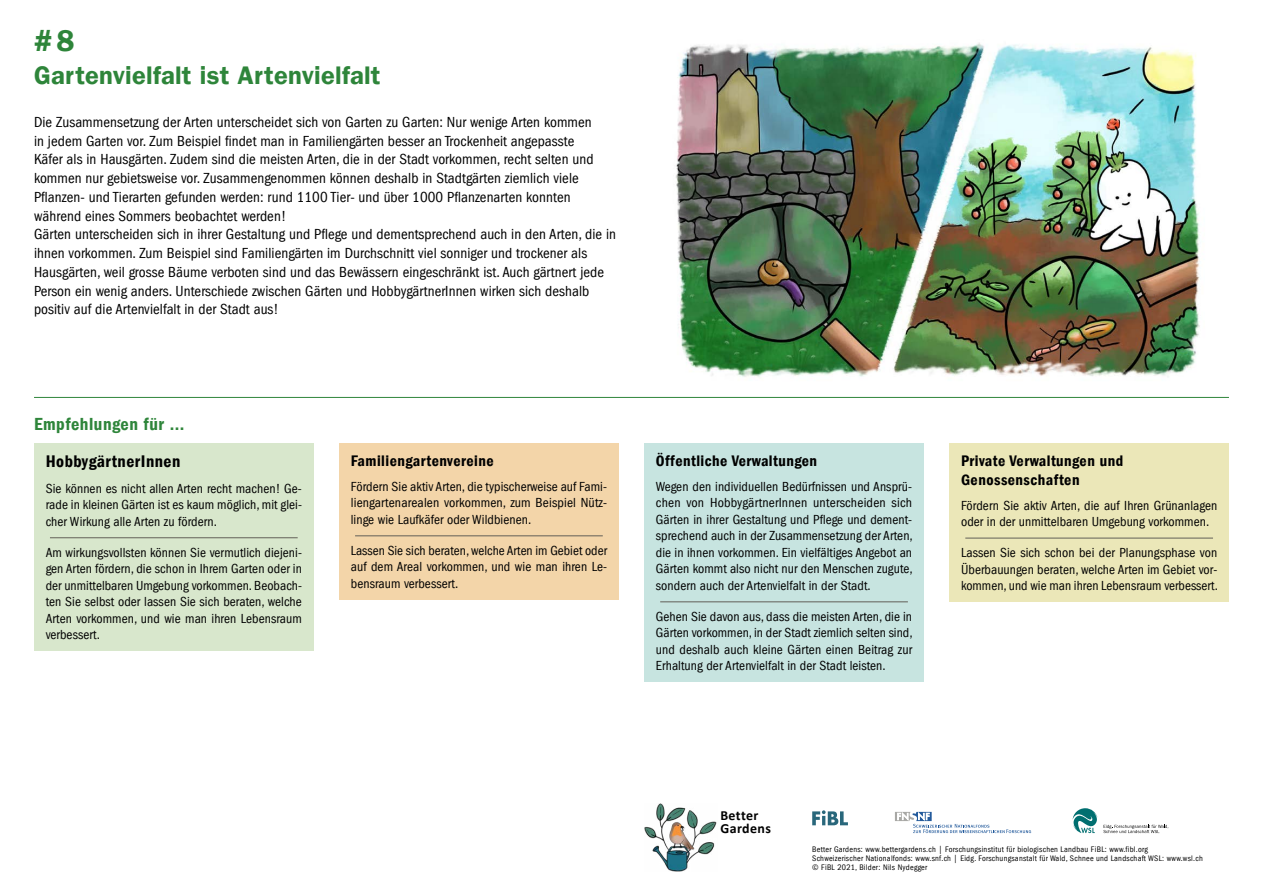
<style>
.page{position:relative;width:1263px;height:893px;background:#fff}
.page>*{position:absolute;margin:0;border:0;box-sizing:border-box;transform-origin:0 0}
.t1{font:30px "Franklin Gothic LT Com Dm";color:#2e853a}
.t2{font:25.5px "Franklin Gothic LT Com Dm";letter-spacing:.01em;color:#2e853a}
.t3{font:18px "Franklin Gothic LT Com Dm Cn";letter-spacing:.03em;color:#2e853a}
.t4{font:17.4px "Franklin Gothic LT Com Dm Cn";letter-spacing:.03em;color:#000}
.t5{font:15.75px/18.8px "Franklin Gothic LT Com Dm Cn";letter-spacing:.03em;color:#000}
.t6{font:condensed 15px/18.8px "Franklin Gothic LT Com";letter-spacing:.005em;color:#000}
.t7{font:700 13.95px/12.6px "Calibri";letter-spacing:.03em;color:#000}
.t8{font:condensed 13.5px/16.5px "Franklin Gothic LT Com";letter-spacing:.005em;color:#000;text-align:justify}
.t9{font:condensed 8.25px/9px "Franklin Gothic LT Com";letter-spacing:.03em;color:#000}
</style>
<div class="page">
<svg style="left:812px;top:810px;width:36px;height:15px"></svg>
<img style="left:644px;top:804px;width:73px;height:68px">
<svg style="left:1072px;top:808px;width:97px;height:25px"></svg>
<svg style="left:916px;top:811px;width:16px;height:1px"></svg>
<svg style="left:895px;top:812px;width:136px;height:21px"></svg>
<hr style="left:34px;top:397px;width:1195px;height:1px;background:#2e853a">
<img style="left:676px;top:43px;width:524px;height:334px">
<div style="left:34px;top:443px;width:280px;height:208px;background:#d8e7cc"></div>
<hr style="left:50px;top:537px;width:248px;height:1px;background:#625f57">
<div style="left:339px;top:443px;width:280px;height:156px;background:#f3d5a9"></div>
<hr style="left:355px;top:535px;width:248px;height:1px;background:#625f57">
<div style="left:644px;top:443px;width:280px;height:239px;background:#c7e4e0"></div>
<hr style="left:660px;top:601px;width:248px;height:1px;background:#625f57">
<div style="left:949px;top:443px;width:280px;height:159px;background:#ebe7b8"></div>
<hr style="left:965px;top:538px;width:248px;height:1px;background:#625f57">
<h1 class="t1" style="left:34px;top:22px;width:42px">#8</h1>
<h2 class="t2" style="left:34px;top:60px;width:348px">Gartenvielfalt ist Artenvielfalt</h2>
<p class="t6" style="left:34px;top:113px;width:584px">Die Zusammensetzung der Arten unterscheidet sich von Garten zu Garten: Nur wenige Arten kommen<br>in jedem Garten vor. Zum Beispiel findet man in Familiengärten besser an Trockenheit angepasste<br>Käfer als in Hausgärten. Zudem sind die meisten Arten, die in der Stadt vorkommen, recht selten und kommen nur gebietsweise vor. Zusammengenommen können deshalb in Stadtgärten ziemlich viele Pflanzen- und Tierarten gefunden werden: rund 1100 Tier- und über 1000 Pflanzenarten konnten während eines Sommers beobachtet werden!<br>Gärten unterscheiden sich in ihrer Gestaltung und Pflege und dementsprechend auch in den Arten, die in ihnen vorkommen. Zum Beispiel sind Familiengärten im Durchschnitt viel sonniger und trockener als Hausgärten, weil grosse Bäume verboten sind und das Bewässern eingeschränkt ist. Auch gärtnert jede Person ein wenig anders. Unterschiede zwischen Gärten und HobbygärtnerInnen wirken sich deshalb positiv auf die Artenvielfalt in der Stadt aus!</p>
<h3 class="t3" style="left:34px;top:414px;width:152px">Empfehlungen für ...</h3>
<p class="t4" style="left:46px;top:451px;width:136px">HobbygärtnerInnen</p>
<p class="t8" style="left:46px;top:480px;width:258px">Sie können es nicht allen Arten recht machen! Ge&shy;rade in kleinen Gärten ist es kaum möglich, mit glei&shy;cher Wirkung alle Arten zu fördern.</p>
<p class="t8" style="left:46px;top:544px;width:258px">Am wirkungsvollsten können Sie vermutlich diejeni&shy;gen Arten fördern, die schon in Ihrem Garten oder in der unmittelbaren Umgebung vorkommen. Beobach&shy;ten Sie selbst oder lassen Sie sich beraten, welche Arten vorkommen, und wie man ihren Lebensraum verbessert.</p>
<p class="t5" style="left:351px;top:451px;width:144px">Familiengartenvereine</p>
<p class="t8" style="left:351px;top:478px;width:258px">Fördern Sie aktiv Arten, die typischerweise auf Fami&shy;liengartenarealen vorkommen, zum Beispiel Nütz&shy;linge wie Laufkäfer oder Wildbienen.</p>
<p class="t8" style="left:351px;top:542px;width:258px">Lassen Sie sich beraten, welche Arten im Gebiet oder auf dem Areal vorkommen, und wie man ihren Le&shy;bensraum verbessert.</p>
<p class="t5" style="left:656px;top:451px;width:163px">Öffentliche Verwaltungen</p>
<p class="t8" style="left:656px;top:478px;width:258px">Wegen den individuellen Bedürfnissen und Ansprü&shy;chen von HobbygärtnerInnen unterscheiden sich Gärten in ihrer Gestaltung und Pflege und dement&shy;sprechend auch in der Zusammensetzung der Arten, die in ihnen vorkommen. Ein vielfältiges Angebot an Gärten kommt also nicht nur den Menschen zugute, sondern auch der Artenvielfalt in der Stadt.</p>
<p class="t8" style="left:656px;top:608px;width:258px">Gehen Sie davon aus, dass die meisten Arten, die in Gärten vorkommen, in der Stadt ziemlich selten sind, und deshalb auch kleine Gärten einen Beitrag zur Erhaltung der Artenvielfalt in der Stadt leisten.</p>
<p class="t5" style="left:961px;top:451px;width:164px">Private Verwaltungen und<br>Genossenschaften</p>
<p class="t8" style="left:961px;top:497px;width:258px">Fördern Sie aktiv Arten, die auf Ihren Grünanlagen oder in der unmittelbaren Umgebung vorkommen.</p>
<p class="t8" style="left:961px;top:544px;width:258px">Lassen Sie sich schon bei der Planungsphase von Überbauungen beraten, welche Arten im Gebiet vor&shy;kommen, und wie man ihren Lebensraum verbessert.</p>
<p class="t7" style="left:720px;top:809px;width:52px">Better<br>Gardens</p>
<p class="t9" style="left:812px;top:845px;width:392px">Better Gardens: www.bettergardens.ch | Forschungsinstitut für biologischen Landbau FiBL: www.fibl.org<br>Schweizerischer Nationalfonds: www.snf.ch | Eidg. Forschungsanstalt für Wald, Schnee und Landschaft WSL: www.wsl.ch © FiBL 2021, Bilder: Nils Nydegger</p>
</div>
